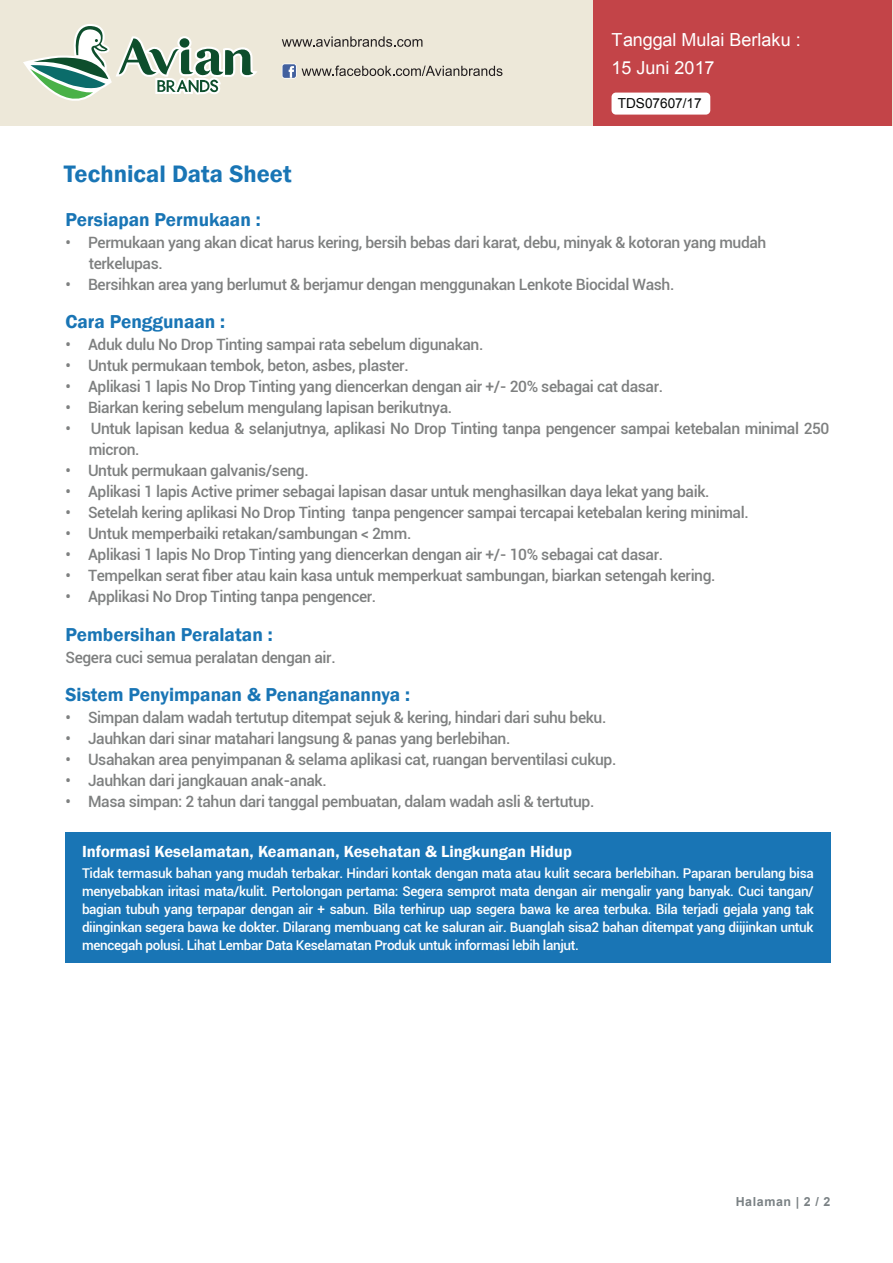
<style>
.page{position:relative;width:893px;height:1263px;background:#fff}
.page>*{position:absolute;margin:0;border:0;box-sizing:border-box;transform-origin:0 0}
.t1{font:600 24.45px "Franklin Gothic";color:#1975b5}
.t2{font:600 19.2px "Franklin Gothic";color:#1975b5}
.t3{font:18px/27.6px "Arial";letter-spacing:-.005em;color:#fff}
.t4{font:600 16.5px "Franklin Gothic";color:#fff}
.t5{font:500 15.6px/21px "Roboto";letter-spacing:-.025em;color:#7e8080}
.t6{font:13.8px "Arial";color:#050605}
.t7{font:500 13.5px/18px "Roboto";letter-spacing:-.025em;color:#fff;text-align:justify}
.t8{font:13.5px "Arial";color:#231f20}
.t9{font:700 12.45px "Arial";letter-spacing:.045em;color:#7a8184}
</style>
<div class="page">
<div style="left:65px;top:833px;width:765px;height:130px;background:#1975b5"></div>
<div style="left:0;top:0;width:893px;height:125px;background:#ede8d9"></div>
<div style="left:593px;top:0;width:299px;height:125px;background:#c34448"></div>
<svg style="left:23px;top:24px;width:234px;height:77px"></svg>
<svg style="left:282px;top:36px;width:140px;height:11px"></svg>
<svg style="left:302px;top:66px;width:200px;height:10px"></svg>
<div style="left:282px;top:64px;width:15px;height:15px;background:#f1f1f3;border-radius:3px"></div>
<div style="left:282px;top:64px;width:14px;height:14px;background:#42609e;border-radius:2px"></div>
<svg style="left:289px;top:66px;width:5px;height:12px"></svg>
<div style="left:611px;top:93px;width:99px;height:22px;background:#fff;border-radius:4px"></div>
<h1 class="t1" style="left:64px;top:159px;width:229px">Technical Data Sheet</h1>
<p class="t3" style="left:612px;top:28px;width:191px">Tanggal Mulai Berlaku :<br>15 Juni 2017</p>
<p class="t6" style="left:618px;top:97px;width:85px">TDS07607/17</p>
<p class="t8" style="left:618px;top:96px;width:85px">TDS01303/16</p>
<p class="t2" style="left:65px;top:208px;width:197px">Persiapan Permukaan :</p>
<p class="t5" style="left:89px;top:232px;width:679px;text-indent:-23px">• Permukaan yang akan dicat harus kering, bersih bebas dari karat, debu, minyak &amp; kotoran yang mudah terkelupas.</p>
<p class="t5" style="left:65px;top:274px;width:610px">• Bersihkan area yang berlumut &amp; berjamur dengan menggunakan Lenkote Biocidal Wash.</p>
<p class="t2" style="left:65px;top:311px;width:161px">Cara Penggunaan :</p>
<p class="t5" style="left:65px;top:334px;width:419px">• Aduk dulu No Drop Tinting sampai rata sebelum digunakan.</p>
<p class="t5" style="left:65px;top:355px;width:345px">• Untuk permukaan tembok, beton, asbes, plaster.</p>
<p class="t5" style="left:65px;top:376px;width:599px">• Aplikasi 1 lapis No Drop Tinting yang diencerkan dengan air +/- 20% sebagai cat dasar.</p>
<p class="t5" style="left:65px;top:397px;width:388px">• Biarkan kering sebelum mengulang lapisan berikutnya.</p>
<p class="t5" style="left:89px;top:418px;width:742px;text-indent:-23px">• Untuk lapisan kedua &amp; selanjutnya, aplikasi No Drop Tinting tanpa pengencer sampai ketebalan minimal 250 micron.</p>
<p class="t5" style="left:65px;top:460px;width:245px">• Untuk permukaan galvanis/seng.</p>
<p class="t5" style="left:65px;top:481px;width:645px">• Aplikasi 1 lapis Active primer sebagai lapisan dasar untuk menghasilkan daya lekat yang baik.</p>
<p class="t5" style="left:65px;top:502px;width:685px">• Setelah kering aplikasi No Drop Tinting tanpa pengencer sampai tercapai ketebalan kering minimal.</p>
<p class="t5" style="left:65px;top:523px;width:347px">• Untuk memperbaiki retakan/sambungan &lt; 2mm.</p>
<p class="t5" style="left:65px;top:544px;width:599px">• Aplikasi 1 lapis No Drop Tinting yang diencerkan dengan air +/- 10% sebagai cat dasar.</p>
<p class="t5" style="left:65px;top:565px;width:652px">• Tempelkan serat fiber atau kain kasa untuk memperkuat sambungan, biarkan setengah kering.</p>
<p class="t5" style="left:65px;top:586px;width:312px">• Applikasi No Drop Tinting tanpa pengencer.</p>
<p class="t2" style="left:65px;top:623px;width:209px">Pembersihan Peralatan :</p>
<p class="t5" style="left:65px;top:647px;width:272px">Segera cuci semua peralatan dengan air.</p>
<p class="t2" style="left:65px;top:684px;width:346px">Sistem Penyimpanan &amp; Penanganannya :</p>
<p class="t5" style="left:65px;top:707px;width:542px">• Simpan dalam wadah tertutup ditempat sejuk &amp; kering, hindari dari suhu beku.</p>
<p class="t5" style="left:65px;top:728px;width:446px">• Jauhkan dari sinar matahari langsung &amp; panas yang berlebihan.</p>
<p class="t5" style="left:65px;top:749px;width:552px">• Usahakan area penyimpanan &amp; selama aplikasi cat, ruangan berventilasi cukup.</p>
<p class="t5" style="left:65px;top:770px;width:263px">• Jauhkan dari jangkauan anak-anak.</p>
<p class="t5" style="left:65px;top:791px;width:530px">• Masa simpan: 2 tahun dari tanggal pembuatan, dalam wadah asli &amp; tertutup.</p>
<p class="t4" style="left:82px;top:842px;width:491px">Informasi Keselamatan, Keamanan, Kesehatan &amp; Lingkungan Hidup</p>
<p class="t7" style="left:82px;top:864px;width:733px">Tidak termasuk bahan yang mudah terbakar. Hindari kontak dengan mata atau kulit secara berlebihan. Paparan berulang bisa menyebabkan iritasi mata/kulit. Pertolongan pertama: Segera semprot mata dengan air mengalir yang banyak. Cuci tangan/ bagian tubuh yang terpapar dengan air + sabun. Bila terhirup uap segera bawa ke area terbuka. Bila terjadi gejala yang tak diinginkan segera bawa ke dokter. Dilarang membuang cat ke saluran air. Buanglah sisa2 bahan ditempat yang diijinkan untuk mencegah polusi. Lihat Lembar Data Keselamatan Produk untuk informasi lebih lanjut.</p>
<p class="t9" style="left:736px;top:1194px;width:96px">Halaman | 2 / 2</p>
</div>
